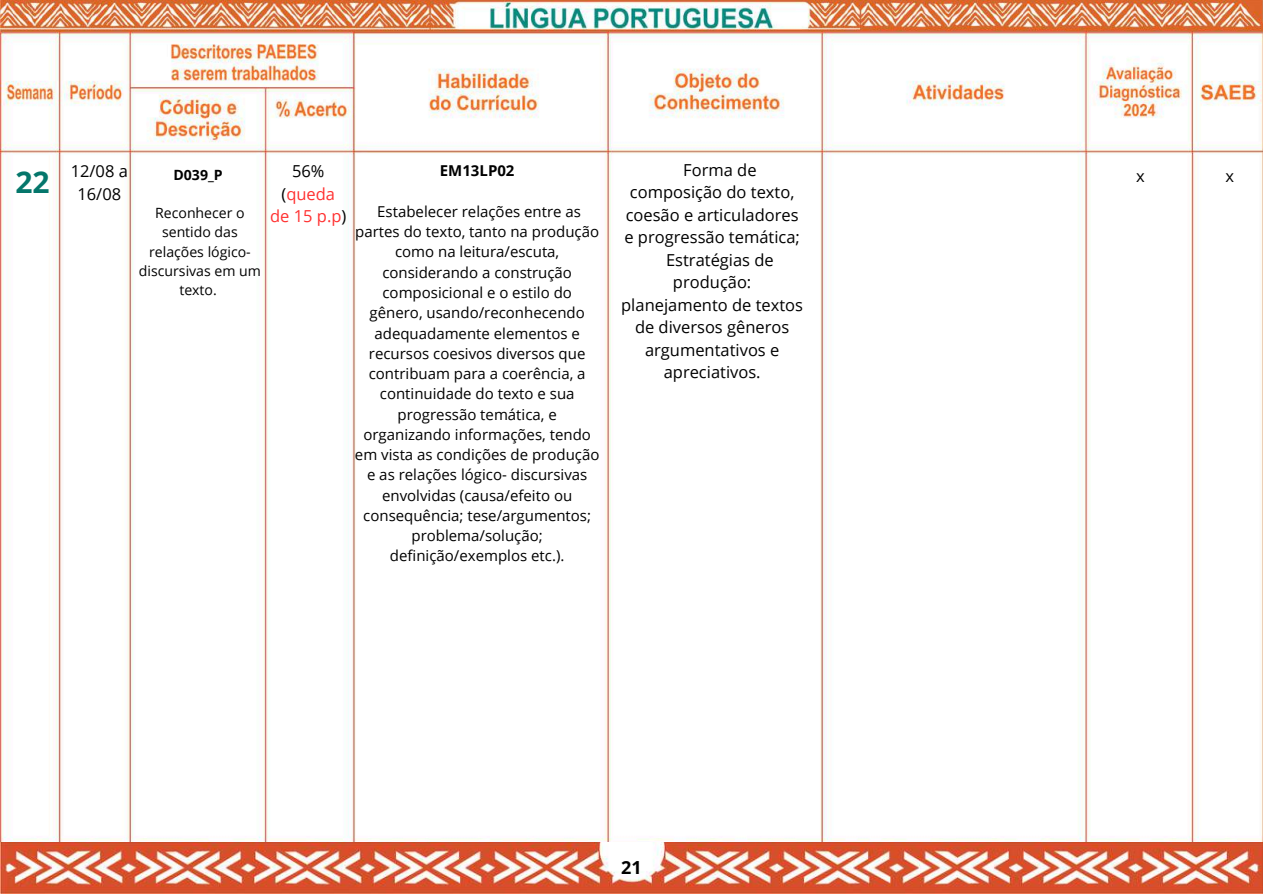
<style>
.page{position:relative;width:1263px;height:894px;background:#fff}
.page>*{position:absolute;margin:0;border:0;box-sizing:border-box;transform-origin:0 0}
.t1{font:700 30px "Open Sans";color:#05766b}
.t2{font:700 18px "Open Sans";color:#000}
.t3{font:16.5px/22.5px "Open Sans";color:#000;text-align:center}
.t4{font:16.5px/22.5px "Open Sans";color:#ff3131;text-align:center}
.t5{font:15px/20.2px "Open Sans";color:#000;text-align:center}
.t6{font:700 15px "Open Sans";color:#000}
.t7{font:14.1px/19.2px "Open Sans";color:#000;text-align:center}
.t8{font:700 14.1px "Open Sans";color:#000}
.s1{color:#000}
</style>
<div class="page">
<img style="left:0;top:641px;width:1263px;height:252px">
<img style="left:0;top:0;width:1263px;height:641px">
<h1 class="t1" style="left:15px;top:161px;width:36px">22</h1>
<p class="t3" style="left:71px;top:160px;width:59px">12/08 a<br>16/08</p>
<p class="t4" style="left:270px;top:160px;width:78px"><span class="s1">56% (</span>queda de 15 p.p<span class="s1">)</span></p>
<p class="t6" style="left:440px;top:160px;width:76px">EM13LP02</p>
<p class="t8" style="left:174px;top:165px;width:51px">D039_P</p>
<p class="t7" style="left:139px;top:203px;width:123px">Reconhecer o sentido das relações lógico&shy;discursivas em um texto.</p>
<p class="t5" style="left:355px;top:201px;width:246px">Estabelecer relações entre as partes do texto, tanto na produção como na leitura/escuta, considerando a construção composicional e o estilo do gênero, usando/reconhecendo adequadamente elementos e recursos coesivos diversos que contribuam para a coerência, a continuidade do texto e sua progressão temática, e organizando informações, tendo em vista as condições de produção e as relações lógico- discursivas envolvidas (causa/efeito ou consequência; tese/argumentos; problema/solução; definição/exemplos etc.).</p>
<p class="t3" style="left:683px;top:158px;width:75px">Forma de</p>
<p class="t3" style="left:630px;top:180px;width:166px">composição do texto,</p>
<p class="t3" style="left:626px;top:203px;width:174px">coesão e articuladores</p>
<p class="t3" style="left:624px;top:225px;width:177px">e progressão temática;</p>
<p class="t3" style="left:666px;top:248px;width:109px">Estratégias de</p>
<p class="t3" style="left:673px;top:270px;width:80px">produção:</p>
<p class="t3" style="left:621px;top:293px;width:183px">planejamento de textos</p>
<p class="t3" style="left:635px;top:315px;width:156px">de diversos gêneros</p>
<p class="t3" style="left:645px;top:338px;width:136px">argumentativos e</p>
<p class="t3" style="left:664px;top:360px;width:98px">apreciativos.</p>
<p class="t2" style="left:621px;top:854px;width:22px">21</p>
<p class="t3" style="left:1136px;top:164px;width:10px">x</p>
<p class="t3" style="left:1225px;top:164px;width:10px">x</p>
</div>
